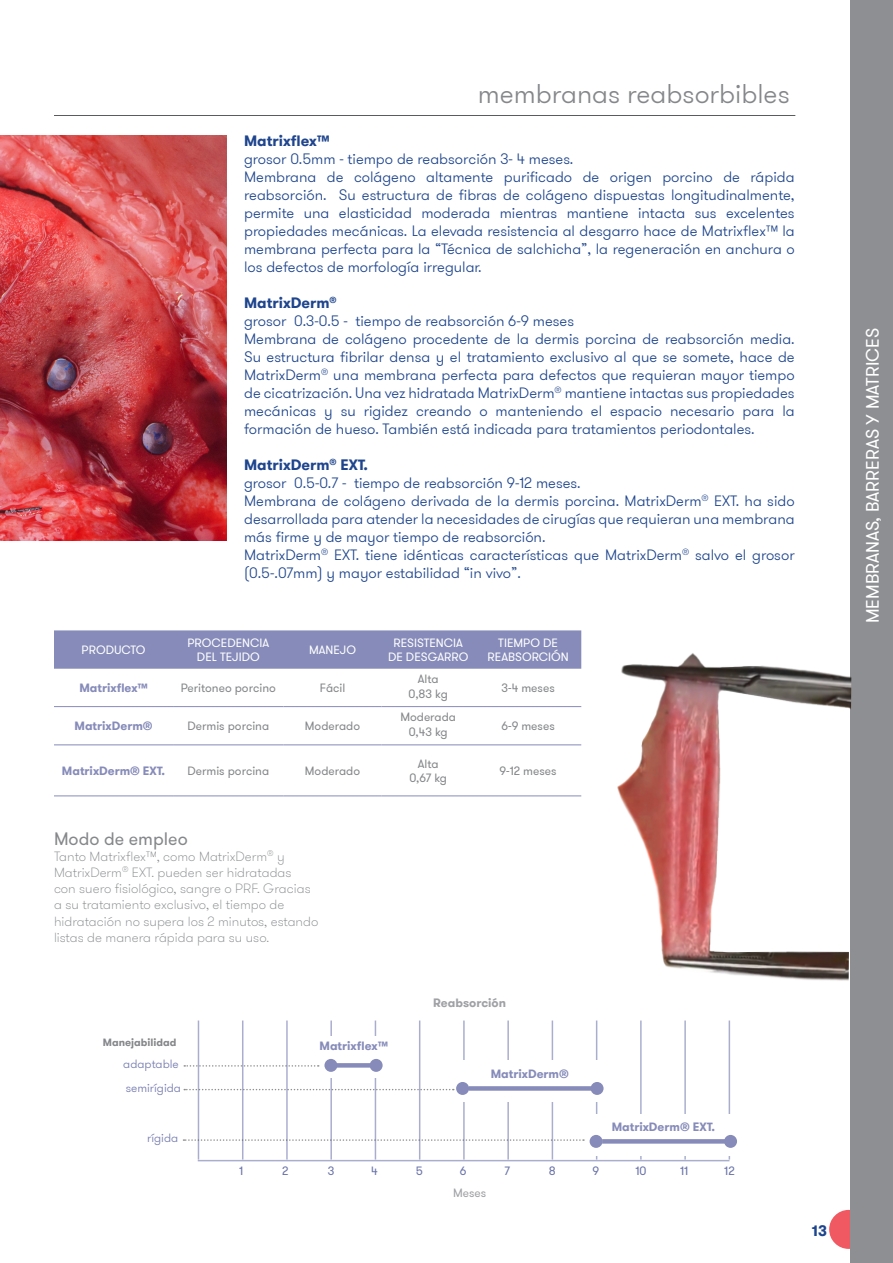
<style>
.page{position:relative;width:893px;height:1263px;background:#fff}
.page>*{position:absolute;margin:0;border:0;box-sizing:border-box;transform-origin:0 0}
.SABIAS_QUÉ{font:300 27px "GT Walsheim Pro";color:#85878a}
.t1{font:18px "GT Walsheim Pro";color:#fff}
.TITULO_MODO_DE_EMPLE{font:18px "GT Walsheim Pro";color:#85878a}
.CUERPO_DE_TEXTO{font:300 15px/18px "GT Walsheim Pro";color:#1e458d;text-align:justify}
.CUERPO_DE_TEXTO-2{font:700 15px "GT Walsheim Pro";color:#1e458d}
.TEXTO_MODO_DE_EMPLEO{font:100 13.5px/16.2px "GT Walsheim Pro";color:#85878a}
.DATOS_TABLA{font:12px "GT Walsheim Pro";color:#85878a}
.ENCABEZADO_TABLA{font:12px "GT Walsheim Pro";color:#fff}
.REFERENCIA_TABLA{font:700 12px "GT Walsheim Pro";color:#868bb9}
.CUERPO_DE_TEXTO-3{font:300 12px "GT Walsheim Pro";color:#747aae}
.SABIAS_QUÉ-2{font:12px "GT Walsheim Pro";color:#6a73a9}
.REFERENCIA_TABLA-2{font:700 12px "GT Walsheim Pro";color:#a0a1a5}
.REFERENCIA_TABLA-3{font:12px "GT Walsheim Pro";color:#a0a1a5}
.DATOS_TABLA-2{font:700 10.5px "GT Walsheim Pro";color:#85878a}
</style>
<div class="page">
<div style="left:829px;top:1210px;width:39px;height:39px;background:#f05961;border-radius:50%"></div>
<div style="left:850px;top:0;width:43px;height:1263px;background:#8d8f92"></div>
<hr style="left:54px;top:115px;width:741px;height:1px;background:#454647">
<div style="left:54px;top:630px;width:527px;height:39px;background:#868bb9"></div>
<hr style="left:54px;top:706px;width:119px;height:1px;background:#868bb9">
<hr style="left:173px;top:706px;width:111px;height:1px;background:#868bb9">
<hr style="left:284px;top:706px;width:97px;height:1px;background:#868bb9">
<hr style="left:381px;top:706px;width:94px;height:1px;background:#868bb9">
<hr style="left:475px;top:706px;width:106px;height:1px;background:#868bb9">
<hr style="left:54px;top:744px;width:119px;height:1px;background:#868bb9">
<hr style="left:173px;top:744px;width:111px;height:1px;background:#868bb9">
<hr style="left:284px;top:744px;width:97px;height:1px;background:#868bb9">
<hr style="left:381px;top:744px;width:94px;height:1px;background:#868bb9">
<hr style="left:475px;top:744px;width:106px;height:1px;background:#868bb9">
<hr style="left:54px;top:795px;width:119px;height:1px;background:#868bb9">
<hr style="left:173px;top:795px;width:111px;height:1px;background:#868bb9">
<hr style="left:284px;top:795px;width:97px;height:1px;background:#868bb9">
<hr style="left:381px;top:795px;width:94px;height:1px;background:#868bb9">
<hr style="left:475px;top:795px;width:106px;height:1px;background:#868bb9">
<img style="left:0;top:135px;width:226px;height:405px">
<img style="left:556px;top:633px;width:296px;height:348px">
<hr style="left:198px;top:1160px;width:531px;height:1px;background:#868bb9">
<hr style="left:198px;top:1020px;width:1px;height:139px;background:#868bb9">
<hr style="left:463px;top:1020px;width:2px;height:139px;background:#868bb9">
<hr style="left:552px;top:1020px;width:1px;height:139px;background:#868bb9">
<hr style="left:419px;top:1020px;width:1px;height:139px;background:#868bb9">
<hr style="left:729px;top:1020px;width:1px;height:139px;background:#868bb9">
<hr style="left:684px;top:1020px;width:2px;height:139px;background:#868bb9">
<hr style="left:640px;top:1020px;width:2px;height:139px;background:#868bb9">
<hr style="left:596px;top:1020px;width:1px;height:139px;background:#868bb9">
<hr style="left:375px;top:1020px;width:1px;height:139px;background:#868bb9">
<hr style="left:507px;top:1020px;width:2px;height:139px;background:#868bb9">
<hr style="left:242px;top:1020px;width:1px;height:139px;background:#868bb9">
<hr style="left:286px;top:1020px;width:2px;height:139px;background:#868bb9">
<hr style="left:330px;top:1020px;width:2px;height:139px;background:#868bb9">
<div style="left:447px;top:1060px;width:158px;height:42px;background:#fff"></div>
<div style="left:584px;top:1113px;width:158px;height:42px;background:#fff"></div>
<div style="left:456px;top:1082px;width:13px;height:13px;background:#868bb9;border-radius:50%"></div>
<div style="left:591px;top:1082px;width:13px;height:13px;background:#868bb9;border-radius:50%"></div>
<div style="left:469px;top:1086px;width:130px;height:5px;background:#868bb9"></div>
<div style="left:590px;top:1135px;width:13px;height:13px;background:#868bb9;border-radius:50%"></div>
<div style="left:724px;top:1135px;width:13px;height:13px;background:#868bb9;border-radius:50%"></div>
<div style="left:602px;top:1139px;width:130px;height:5px;background:#868bb9"></div>
<div style="left:315px;top:1036px;width:78px;height:42px;background:#fff"></div>
<div style="left:324px;top:1059px;width:13px;height:13px;background:#868bb9;border-radius:50%"></div>
<div style="left:370px;top:1059px;width:13px;height:13px;background:#868bb9;border-radius:50%"></div>
<div style="left:329px;top:1063px;width:50px;height:5px;background:#868bb9"></div>
<svg style="left:183px;top:1139px;width:401px;height:2px"></svg>
<svg style="left:184px;top:1089px;width:270px;height:1px"></svg>
<svg style="left:184px;top:1065px;width:135px;height:2px"></svg>
<p class="SABIAS_QUÉ" style="left:478px;top:76px;width:313px">membranas reabsorbibles</p>
<p class="CUERPO_DE_TEXTO-2" style="left:244px;top:131px;width:87px">Matrixflex™</p>
<p class="CUERPO_DE_TEXTO" style="left:244px;top:150px;width:331px">grosor 0.5mm - tiempo de reabsorción 3- 4 meses.</p>
<p class="CUERPO_DE_TEXTO" style="left:244px;top:168px;width:552px">Membrana de colágeno altamente purificado de origen porcino de rápida reabsorción. Su estructura de fibras de colágeno dispuestas longitudinalmente, permite una elasticidad moderada mientras mantiene intacta sus excelentes propiedades mecánicas. La elevada resistencia al desgarro hace de Matrixflex™ la membrana perfecta para la “Técnica de salchicha”, la regeneración en anchura o los defectos de morfología irregular.</p>
<p class="CUERPO_DE_TEXTO-2" style="left:244px;top:293px;width:94px">MatrixDerm<sup>®</sup></p>
<p class="CUERPO_DE_TEXTO" style="left:244px;top:312px;width:331px">grosor 0.3-0.5 - tiempo de reabsorción 6-9 meses</p>
<p class="CUERPO_DE_TEXTO" style="left:244px;top:330px;width:552px">Membrana de colágeno procedente de la dermis porcina de reabsorción media.<br>Su estructura fibrilar densa y el tratamiento exclusivo al que se somete, hace de MatrixDerm<sup>®</sup> una membrana perfecta para defectos que requieran mayor tiempo de cicatrización. Una vez hidratada MatrixDerm<sup>®</sup> mantiene intactas sus propiedades mecánicas y su rigidez creando o manteniendo el espacio necesario para la formación de hueso. También está indicada para tratamientos periodontales.</p>
<p class="CUERPO_DE_TEXTO-2" style="left:244px;top:455px;width:126px">MatrixDerm<sup>®</sup> EXT.</p>
<p class="CUERPO_DE_TEXTO" style="left:244px;top:474px;width:338px">grosor 0.5-0.7 - tiempo de reabsorción 9-12 meses.</p>
<p class="CUERPO_DE_TEXTO" style="left:244px;top:492px;width:552px">Membrana de colágeno derivada de la dermis porcina. MatrixDerm<sup>®</sup> EXT. ha sido desarrollada para atender la necesidades de cirugías que requieran una membrana más firme y de mayor tiempo de reabsorción.</p>
<p class="CUERPO_DE_TEXTO" style="left:244px;top:546px;width:552px">MatrixDerm<sup>®</sup> EXT. tiene idénticas características que MatrixDerm<sup>®</sup> salvo el grosor (0.5-.07mm) y mayor estabilidad “in vivo”.</p>
<p class="ENCABEZADO_TABLA" style="left:82px;top:642px;width:65px">PRODUCTO</p>
<p class="ENCABEZADO_TABLA" style="left:187px;top:635px;width:83px">PROCEDENCIA</p>
<p class="ENCABEZADO_TABLA" style="left:197px;top:649px;width:64px">DEL TEJIDO</p>
<p class="ENCABEZADO_TABLA" style="left:309px;top:642px;width:49px">MANEJO</p>
<p class="REFERENCIA_TABLA" style="left:79px;top:680px;width:70px">Matrixflex™</p>
<p class="DATOS_TABLA" style="left:181px;top:680px;width:96px">Peritoneo porcino</p>
<p class="DATOS_TABLA" style="left:320px;top:680px;width:27px">Fácil</p>
<p class="REFERENCIA_TABLA" style="left:74px;top:718px;width:80px">MatrixDerm®</p>
<p class="DATOS_TABLA" style="left:187px;top:718px;width:83px">Dermis porcina</p>
<p class="DATOS_TABLA" style="left:305px;top:718px;width:57px">Moderado</p>
<p class="REFERENCIA_TABLA" style="left:62px;top:763px;width:105px">MatrixDerm® EXT.</p>
<p class="DATOS_TABLA" style="left:187px;top:763px;width:83px">Dermis porcina</p>
<p class="DATOS_TABLA" style="left:305px;top:763px;width:57px">Moderado</p>
<p class="TITULO_MODO_DE_EMPLE" style="left:54px;top:827px;width:135px">Modo de empleo</p>
<p class="TEXTO_MODO_DE_EMPLEO" style="left:54px;top:848px;width:266px">Tanto Matrixflex™, como MatrixDerm<sup>®</sup> y MatrixDerm<sup>®</sup> EXT. pueden ser hidratadas<br>con suero fisiológico, sangre o PRF. Gracias a su tratamiento exclusivo, el tiempo de hidratación no supera los 2 minutos, estando listas de manera rápida para su uso.</p>
<p class="ENCABEZADO_TABLA" style="left:393px;top:635px;width:71px">RESISTENCIA</p>
<p class="ENCABEZADO_TABLA" style="left:388px;top:649px;width:82px">DE DESGARRO</p>
<p class="DATOS_TABLA" style="left:418px;top:671px;width:22px">Alta</p>
<p class="DATOS_TABLA" style="left:408px;top:686px;width:41px">0,83 kg</p>
<p class="DATOS_TABLA" style="left:400px;top:710px;width:57px">Moderada</p>
<p class="DATOS_TABLA" style="left:409px;top:724px;width:41px">0,43 kg</p>
<p class="DATOS_TABLA" style="left:418px;top:756px;width:22px">Alta</p>
<p class="DATOS_TABLA" style="left:409px;top:770px;width:39px">0,67 kg</p>
<p class="ENCABEZADO_TABLA" style="left:498px;top:635px;width:61px">TIEMPO DE</p>
<p class="ENCABEZADO_TABLA" style="left:488px;top:649px;width:83px">REABSORCIÓN</p>
<p class="DATOS_TABLA" style="left:501px;top:680px;width:55px">3-4 meses</p>
<p class="DATOS_TABLA" style="left:501px;top:718px;width:55px">6-9 meses</p>
<p class="DATOS_TABLA" style="left:500px;top:763px;width:59px">9-12 meses</p>
<p class="REFERENCIA_TABLA-2" style="left:433px;top:995px;width:74px">Reabsorción</p>
<p class="DATOS_TABLA-2" style="left:103px;top:1035px;width:75px">Manejabilidad</p>
<p class="CUERPO_DE_TEXTO-3" style="left:123px;top:1057px;width:57px">adaptable</p>
<p class="CUERPO_DE_TEXTO-3" style="left:126px;top:1080px;width:57px">semirígida</p>
<p class="CUERPO_DE_TEXTO-3" style="left:147px;top:1131px;width:33px">rígida</p>
<p class="REFERENCIA_TABLA" style="left:319px;top:1038px;width:70px">Matrixflex™</p>
<p class="REFERENCIA_TABLA" style="left:491px;top:1066px;width:80px">MatrixDerm®</p>
<p class="REFERENCIA_TABLA" style="left:612px;top:1119px;width:105px">MatrixDerm® EXT.</p>
<p class="SABIAS_QUÉ-2" style="left:239px;top:1164px;width:6px">1</p>
<p class="SABIAS_QUÉ-2" style="left:282px;top:1164px;width:8px">2</p>
<p class="SABIAS_QUÉ-2" style="left:328px;top:1164px;width:8px">3</p>
<p class="SABIAS_QUÉ-2" style="left:371px;top:1164px;width:8px">4</p>
<p class="SABIAS_QUÉ-2" style="left:416px;top:1164px;width:9px">5</p>
<p class="SABIAS_QUÉ-2" style="left:460px;top:1164px;width:8px">6</p>
<p class="SABIAS_QUÉ-2" style="left:504px;top:1164px;width:7px">7</p>
<p class="SABIAS_QUÉ-2" style="left:549px;top:1164px;width:8px">8</p>
<p class="SABIAS_QUÉ-2" style="left:593px;top:1164px;width:8px">9</p>
<p class="SABIAS_QUÉ-2" style="left:635px;top:1164px;width:13px">10</p>
<p class="SABIAS_QUÉ-2" style="left:680px;top:1164px;width:10px">11</p>
<p class="SABIAS_QUÉ-2" style="left:724px;top:1164px;width:12px">12</p>
<p class="REFERENCIA_TABLA-3" style="left:453px;top:1185px;width:35px">Meses</p>
<p class="CUERPO_DE_TEXTO-2" style="left:812px;top:1220px;width:17px">13</p>
<p class="t1" style="left:861px;top:623px;width:297px;rotate:-90deg">MEMBRANAS, BARRERAS Y MATRICES</p>
</div>
